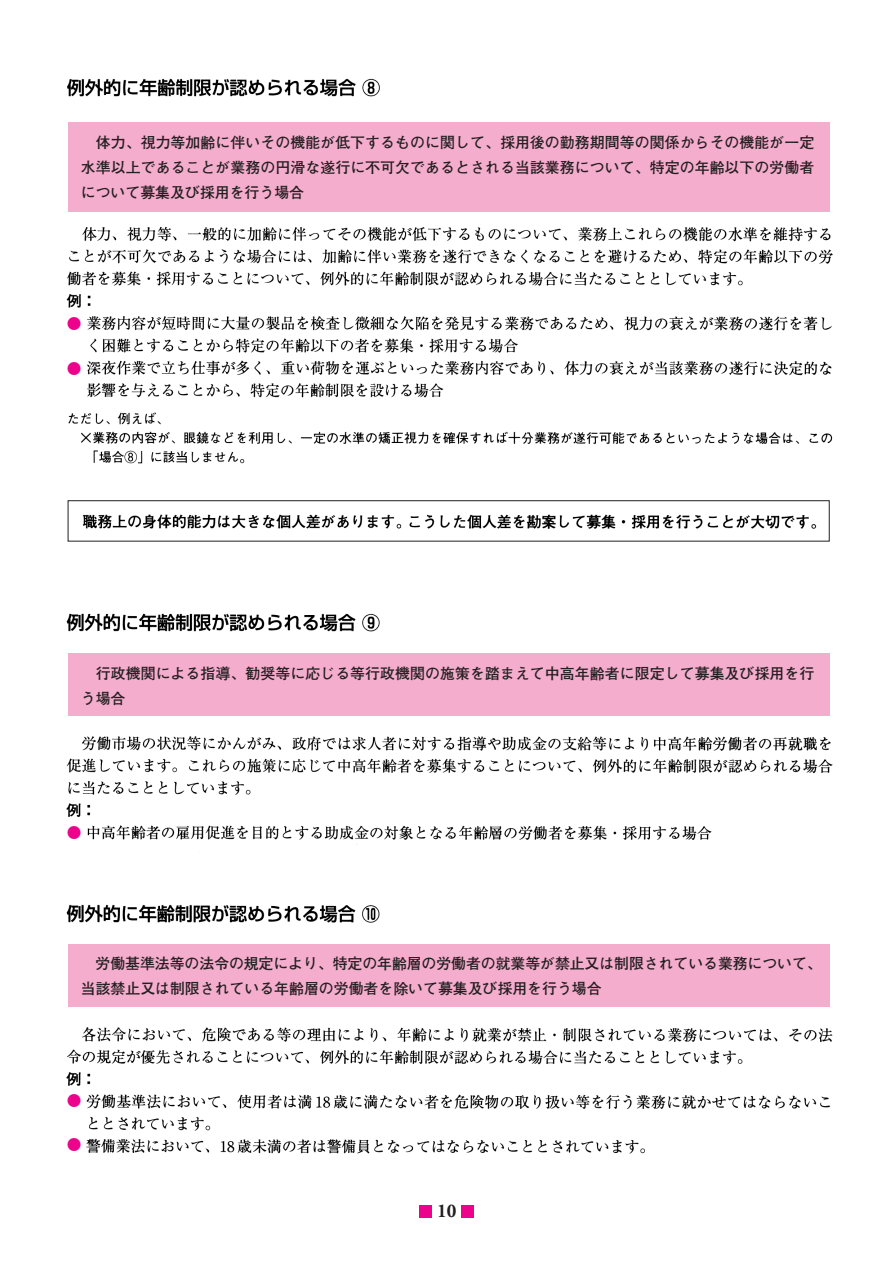
<style>
.page{position:relative;width:893px;height:1263px;background:#fff}
.page>*{position:absolute;margin:0;border:0;box-sizing:border-box;transform-origin:0 0}
.t1{font:700 19.5px "Adobe Garamond";color:#231f20;scale:.95 1}
.t2{font:700 14.85px/25px "Futo Go B101";color:#231f20}
.t3{font:500 14.7px "Shin Go";color:#ed028c}
</style>
<div class="page">
<img style="left:66px;top:78px;width:767px;height:1076px">
<div style="left:419px;top:1205px;width:13px;height:13px;background:#ed028c"></div>
<div style="left:462px;top:1205px;width:12px;height:13px;background:#ed028c"></div>
<div style="left:68px;top:653px;width:761px;height:63px;background:#f5adce"></div>
<div style="left:68px;top:944px;width:761px;height:63px;background:#f5adce"></div>
<div style="left:68px;top:500px;width:762px;height:42px;border:1px solid #231f20"></div>
<div style="left:68px;top:122px;width:761px;height:90px;background:#f5adce"></div>
<p class="t2" style="left:81px;top:130px;width:735px;text-align:justify;text-indent:15px">体力、視力等加齢に伴いその機能が低下するものに関して、採用後の勤務期間等の関係からその機能が一定水準以上であることが業務の円滑な遂行に不可欠であるとされる当該業務について、特定の年齢以下の労働者について募集及び採用を行う場合</p>
<p class="t3" style="left:67px;top:314px;width:16px">●</p>
<p class="t3" style="left:67px;top:358px;width:16px">●</p>
<p class="t2" style="left:81px;top:661px;width:735px;text-indent:15px">行政機関による指導、勧奨等に応じる等行政機関の施策を踏まえて中高年齢者に限定して募集及び採用を行う場合</p>
<p class="t3" style="left:67px;top:823px;width:16px">●</p>
<p class="t2" style="left:81px;top:951px;width:742px;text-indent:15px">労働基準法等の法令の規定により、特定の年齢層の労働者の就業等が禁止又は制限されている業務について、当該禁止又は制限されている年齢層の労働者を除いて募集及び採用を行う場合</p>
<p class="t3" style="left:67px;top:1091px;width:16px">●</p>
<p class="t3" style="left:67px;top:1135px;width:16px">●</p>
<h1 class="t1" style="left:437px;top:1200px;width:22px">10</h1>
</div>
